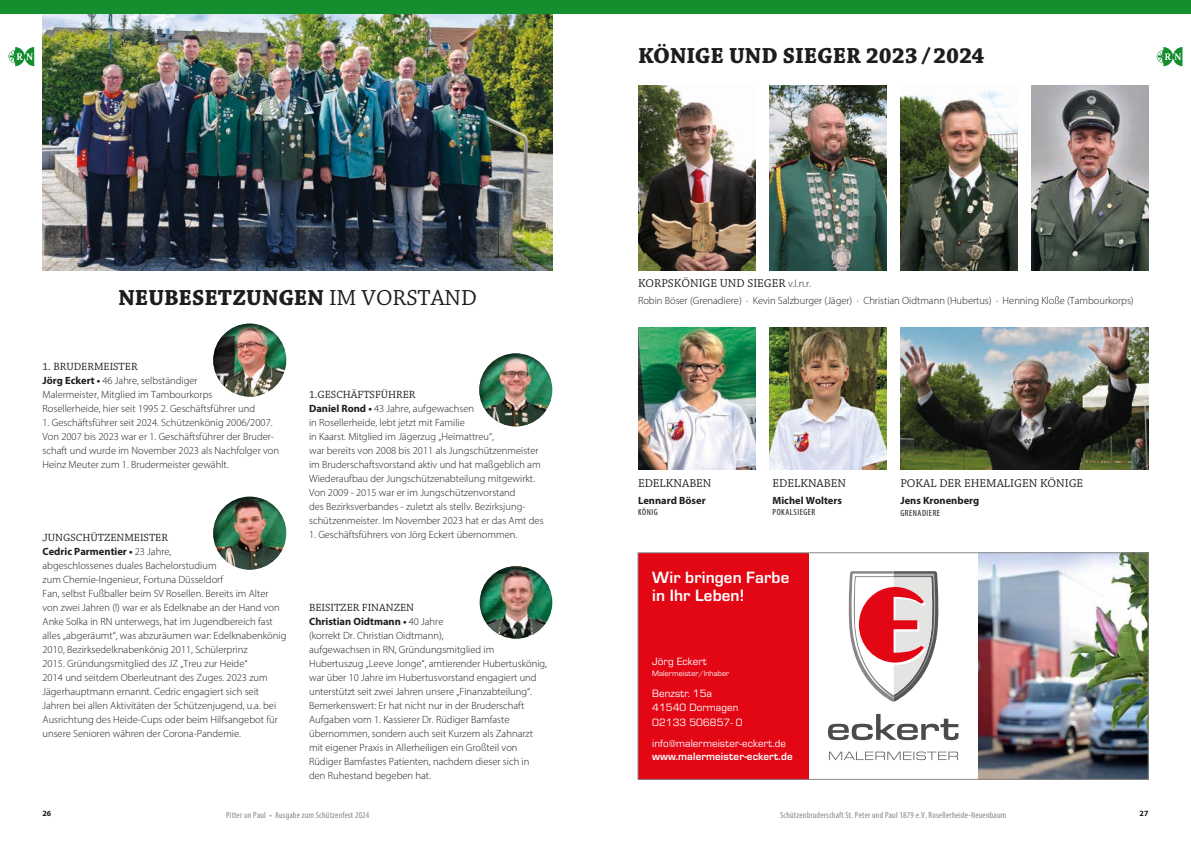
<style>
.page{position:relative;width:1191px;height:842px;background:#fff}
.page>*{position:absolute;margin:0;border:0;box-sizing:border-box;transform-origin:0 0}
.t1{font:700 23px "Chaparral Pro";color:#1d1d1b}
.t2{font:700 17px/18px "Eurostile";letter-spacing:.01em;color:#fff}
.t3{font:12px "Chaparral Pro";color:#1d1d1b}
.t4{font:11px/14px "Eurostile";letter-spacing:.01em;color:#fff}
.t5{font:11px "Chaparral Pro";color:#1d1d1b}
.t6{font:700 11px "Eurostile";letter-spacing:.01em;color:#fff}
.t7{font:300 10.5px/14px "Myriad Pro";color:#1d1d1b}
.t8{font:700 10.5px "Myriad Pro";color:#1d1d1b}
.t9{font:condensed 9px "Myriad Pro";letter-spacing:.02em;color:#878787}
.t10{font:condensed 9px "Myriad Pro";letter-spacing:.06em;color:#1d1d1b}
.t11{font:8px "Eurostile";letter-spacing:.01em;color:#fff}
.t12{font:700 8px "Myriad Pro";color:#1d1d1b}
.s1{font-weight:400}
.s2{font-weight:700}
.s3{font-family:"Myriad Pro";font-weight:300;font-size:10.5px}
</style>
<div class="page">
<img style="left:638px;top:86px;width:117px;height:184px">
<img style="left:769px;top:86px;width:117px;height:184px">
<img style="left:900px;top:90px;width:117px;height:180px">
<img style="left:1031px;top:86px;width:117px;height:184px">
<img style="left:900px;top:328px;width:248px;height:141px">
<img style="left:638px;top:328px;width:117px;height:141px">
<img style="left:769px;top:328px;width:117px;height:141px">
<img style="left:978px;top:554px;width:168px;height:224px">
<div style="left:638px;top:553px;width:170px;height:226px;background:#e30614"></div>
<svg style="left:848px;top:571px;width:91px;height:131px"></svg>
<svg style="left:829px;top:751px;width:129px;height:9px"></svg>
<svg style="left:828px;top:714px;width:130px;height:26px"></svg>
<div style="left:638px;top:552px;width:510px;height:228px;border:1px solid #878787"></div>
<img style="left:43px;top:14px;width:510px;height:256px">
<div style="left:213px;top:322px;width:75px;height:75px;background:#1d1d1b;opacity:.75"></div>
<div style="left:479px;top:352px;width:75px;height:75px;background:#1d1d1b;opacity:.75"></div>
<div style="left:480px;top:564px;width:74px;height:75px;background:#1d1d1b;opacity:.75"></div>
<div style="left:213px;top:495px;width:75px;height:75px;background:#1d1d1b;opacity:.75"></div>
<svg style="left:1156px;top:47px;width:26px;height:19px"></svg>
<svg style="left:9px;top:47px;width:25px;height:19px"></svg>
<div style="left:0;top:0;width:1191px;height:14px;background:#158e30"></div>
<h1 class="t1" style="left:118px;top:284px;width:360px">NEUBESETZUNGEN <span class="s1">IM VORSTAND</span></h1>
<p class="t5" style="left:43px;top:360px;width:97px">1. BRUDERMEISTER</p>
<p class="t7" style="left:43px;top:373px;width:214px"><span class="s2">Jörg Eckert •</span> 46 Jahre, selbständiger<br>Malermeister, Mitglied im Tambourkorps<br>Rosellerheide, hier seit 1995 2. Geschäftsführer und</p>
<p class="t7" style="left:43px;top:415px;width:238px">1. Geschäftsführer seit 2024. Schützenkönig 2006/2007.<br>Von 2007 bis 2023 war er 1. Geschäftsführer der Bruder&shy;schaft und wurde im November 2023 als Nachfolger von Heinz Meuter zum 1. Brudermeister gewählt.</p>
<p class="t5" style="left:43px;top:532px;width:127px">JUNGSCHÜTZENMEISTER</p>
<p class="t7" style="left:43px;top:545px;width:245px"><span class="s2">Cedric Parmentier •</span> 23 Jahre,<br>abgeschlossenes duales Bachelorstudium<br>zum Chemie-Ingenieur, Fortuna Düsseldorf<br>Fan, selbst Fußballer beim SV Rosellen. Bereits im Alter von zwei Jahren (!) war er als Edelknabe an der Hand von Anke Solka in RN unterwegs, hat im Jugendbereich fast alles „abgeräumt“, was abzuräumen war: Edelknabenkönig 2010, Bezirksedelknabenkönig 2011, Schülerprinz<br>2015. Gründungsmitglied des JZ „Treu zur Heide“<br>2014 und seitdem Oberleutnant des Zuges. 2023 zum Jägerhauptmann ernannt. Cedric engagiert sich seit Jahren bei allen Aktivitäten der Schützenjugend, u.a. bei Ausrichtung des Heide-Cups oder beim Hilfsangebot für unsere Senioren währen der Corona-Pandemie.</p>
<p class="t5" style="left:309px;top:389px;width:108px">1.GESCHÄFTSFÜHRER</p>
<p class="t7" style="left:309px;top:402px;width:236px"><span class="s2">Daniel Rond •</span> 43 Jahre, aufgewachsen<br>in Rosellerheide, lebt jetzt mit Familie<br>in Kaarst. Mitglied im Jägerzug „Heimattreu“,<br>war bereits von 2008 bis 2011 als Jungschützenmeister im Bruderschaftsvorstand aktiv und hat maßgeblich am Wiederaufbau der Jungschützenabteilung mitgewirkt.<br>Von 2009 - 2015 war er im Jungschützenvorstand<br>des Bezirksverbandes - zuletzt als stellv. Bezirksjung&shy;schützenmeister. Im November 2023 hat er das Amt des</p>
<p class="t7" style="left:309px;top:528px;width:210px">1. Geschäftsführers von Jörg Eckert übernommen.</p>
<p class="t5" style="left:309px;top:601px;width:106px">BEISITZER FINANZEN</p>
<p class="t7" style="left:309px;top:614px;width:239px"><span class="s2">Christian Oidtmann •</span> 40 Jahre<br>(korrekt Dr. Christian Oidtmann),<br>aufgewachsen in RN, Gründungsmitglied im Hubertuszug „Leeve Jonge“, amtierender Hubertuskönig, war über 10 Jahre im Hubertusvorstand engagiert und unterstützt seit zwei Jahren unsere „Finanzabteilung“.<br>Bemerkenswert: Er hat nicht nur in der Bruderschaft Aufgaben vom 1. Kassierer Dr. Rüdiger Bamfaste übernommen, sondern auch seit Kurzem als Zahnarzt mit eigener Praxis in Allerheiligen ein Großteil von Rüdiger Bamfastes Patienten, nachdem dieser sich in den Ruhestand begeben hat.</p>
<h1 class="t1" style="left:638px;top:43px;width:348px">KÖNIGE UND SIEGER 2023 / 2024</h1>
<p class="t3" style="left:638px;top:277px;width:174px">KORPSKÖNIGE UND SIEGER <span class="s3">v.l.n.r.</span></p>
<p class="t7" style="left:638px;top:294px;width:497px">Robin Böser (Grenadiere) · Kevin Salzburger (Jäger) · Christian Oidtmann (Hubertus) · Henning Kloße (Tambourkorps)</p>
<p class="t3" style="left:638px;top:476px;width:75px">EDELKNABEN</p>
<p class="t8" style="left:638px;top:493px;width:69px">Lennard Böser</p>
<p class="t10" style="left:638px;top:506px;width:21px">KÖNIG</p>
<p class="t3" style="left:772px;top:476px;width:75px">EDELKNABEN</p>
<p class="t8" style="left:772px;top:493px;width:71px">Michel Wolters</p>
<p class="t10" style="left:772px;top:506px;width:44px">POKALSIEGER</p>
<h2 class="t2" style="left:652px;top:567px;width:139px">Wir bringen Farbe in Ihr Leben!</h2>
<p class="t4" style="left:652px;top:654px;width:56px">Jörg Eckert</p>
<p class="t11" style="left:652px;top:668px;width:79px">Malermeister/Inhaber</p>
<p class="t4" style="left:652px;top:686px;width:88px">Benzstr. 15a<br>41540 Dormagen</p>
<p class="t4" style="left:652px;top:711px;width:135px;line-height:21px">02133 506857- 0 info@malermeister-eckert.de</p>
<p class="t6" style="left:652px;top:748px;width:142px">www.malermeister-eckert.de</p>
<p class="t3" style="left:900px;top:476px;width:184px">POKAL DER EHEMALIGEN KÖNIGE</p>
<p class="t8" style="left:900px;top:493px;width:80px">Jens Kronenberg</p>
<p class="t10" style="left:900px;top:507px;width:41px">GRENADIERE</p>
<p class="t12" style="left:43px;top:808px;width:10px">26</p>
<p class="t9" style="left:226px;top:809px;width:145px">Pitter un Paul • Ausgabe zum Schützenfest 2024</p>
<p class="t9" style="left:780px;top:809px;width:228px">Schützenbruderschaft St. Peter und Paul 1879 e.V. Rosellerheide-Neuenbaum</p>
<p class="t12" style="left:1139px;top:808px;width:10px">27</p>
</div>
